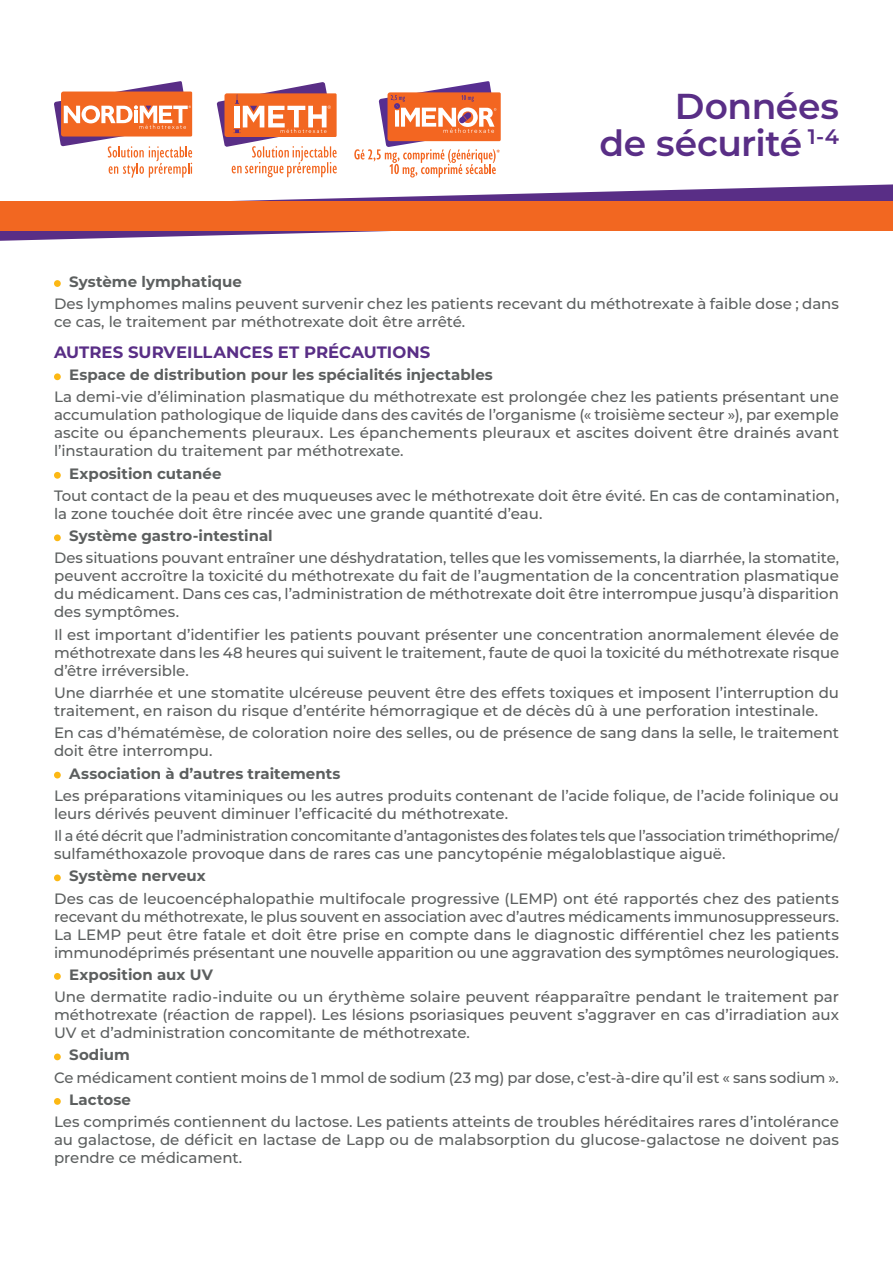
<style>
.page{position:relative;width:893px;height:1263px;background:#fff}
.page>*{position:absolute;margin:0;border:0;box-sizing:border-box;transform-origin:0 0}
.t1{font:600 36px "Montserrat";letter-spacing:-.01em;color:#592e86}
.Sous-titre_CAP_violet{font:700 16.5px "Montserrat";letter-spacing:.005em;color:#592e86}
.TXT_STD{font:500 15px/18px "Montserrat";letter-spacing:-.005em;color:#5c5f5f}
.TXT_STD-2{font:700 15px "Montserrat";color:#5c5f5f}
</style>
<div class="page">
<svg style="left:0;top:184px;width:893px;height:57px"></svg>
<div style="left:0;top:201px;width:893px;height:30px;background:#f26721"></div>
<div style="left:54px;top:280px;width:7px;height:7px;background:#fcb814;border-radius:50%"></div>
<div style="left:54px;top:373px;width:7px;height:7px;background:#fcb814;border-radius:50%"></div>
<div style="left:54px;top:472px;width:7px;height:7px;background:#fcb814;border-radius:50%"></div>
<div style="left:54px;top:534px;width:7px;height:7px;background:#fcb814;border-radius:50%"></div>
<div style="left:54px;top:772px;width:7px;height:6px;background:#fcb814;border-radius:50%"></div>
<div style="left:54px;top:874px;width:7px;height:7px;background:#fcb814;border-radius:50%"></div>
<div style="left:54px;top:973px;width:7px;height:7px;background:#fcb814;border-radius:50%"></div>
<div style="left:54px;top:1053px;width:7px;height:7px;background:#fcb814;border-radius:50%"></div>
<div style="left:54px;top:1098px;width:7px;height:7px;background:#fcb814;border-radius:50%"></div>
<svg style="left:54px;top:81px;width:138px;height:97px"></svg>
<svg style="left:217px;top:82px;width:120px;height:95px"></svg>
<svg style="left:354px;top:81px;width:147px;height:97px"></svg>
<p class="t1" style="left:675px;top:81px;width:165px">Données</p>
<p class="t1" style="left:600px;top:118px;width:241px">de sécurité <sup>1-4</sup></p>
<p class="TXT_STD-2" style="left:69px;top:271px;width:174px">Système lymphatique</p>
<p class="TXT_STD" style="left:54px;top:294px;width:786px">Des lymphomes malins peuvent survenir chez les patients recevant du méthotrexate à faible dose ; dans ce cas, le traitement par méthotrexate doit être arrêté.</p>
<p class="Sous-titre_CAP_violet" style="left:54px;top:340px;width:378px">AUTRES SURVEILLANCES ET PRÉCAUTIONS</p>
<p class="TXT_STD-2" style="left:69px;top:364px;width:425px">Espace de distribution pour les spécialités injectables</p>
<p class="TXT_STD" style="left:54px;top:387px;width:786px;text-align:justify">La demi-vie d’élimination plasmatique du méthotrexate est prolongée chez les patients présentant une accumulation pathologique de liquide dans des cavités de l’organisme (« troisième secteur »), par exemple ascite ou épanchements pleuraux. Les épanchements pleuraux et ascites doivent être drainés avant l’instauration du traitement par méthotrexate.</p>
<p class="TXT_STD-2" style="left:69px;top:463px;width:154px">Exposition cutanée</p>
<p class="TXT_STD" style="left:54px;top:486px;width:787px">Tout contact de la peau et des muqueuses avec le méthotrexate doit être évité. En cas de contamination, la zone touchée doit être rincée avec une grande quantité d’eau.</p>
<p class="TXT_STD-2" style="left:69px;top:525px;width:205px">Système gastro-intestinal</p>
<p class="TXT_STD" style="left:54px;top:548px;width:786px;text-align:justify">Des situations pouvant entraîner une déshydratation, telles que les vomissements, la diarrhée, la stomatite, peuvent accroître la toxicité du méthotrexate du fait de l’augmentation de la concentration plasmatique du médicament. Dans ces cas, l’administration de méthotrexate doit être interrompue jusqu’à disparition des symptômes.</p>
<p class="TXT_STD" style="left:54px;top:625px;width:787px;text-align:justify">Il est important d’identifier les patients pouvant présenter une concentration anormalement élevée de méthotrexate dans les 48 heures qui suivent le traitement, faute de quoi la toxicité du méthotrexate risque d’être irréversible.</p>
<p class="TXT_STD" style="left:54px;top:683px;width:786px">Une diarrhée et une stomatite ulcéreuse peuvent être des effets toxiques et imposent l’interruption du traitement, en raison du risque d’entérite hémorragique et de décès dû à une perforation intestinale.</p>
<p class="TXT_STD" style="left:54px;top:723px;width:786px">En cas d’hématémèse, de coloration noire des selles, ou de présence de sang dans la selle, le traitement doit être interrompu.</p>
<p class="TXT_STD-2" style="left:69px;top:762px;width:273px">Association à d’autres traitements</p>
<p class="TXT_STD" style="left:54px;top:786px;width:786px">Les préparations vitaminiques ou les autres produits contenant de l’acide folique, de l’acide folinique ou leurs dérivés peuvent diminuer l’efficacité du méthotrexate.</p>
<p class="TXT_STD" style="left:54px;top:826px;width:786px">Il a été décrit que l’administration concomitante d’antagonistes des folates tels que l’association triméthoprime/ sulfaméthoxazole provoque dans de rares cas une pancytopénie mégaloblastique aiguë.</p>
<p class="TXT_STD-2" style="left:69px;top:865px;width:138px">Système nerveux</p>
<p class="TXT_STD" style="left:54px;top:888px;width:786px;text-align:justify">Des cas de leucoencéphalopathie multifocale progressive (LEMP) ont été rapportés chez des patients recevant du méthotrexate, le plus souvent en association avec d’autres médicaments immunosuppresseurs.<br>La LEMP peut être fatale et doit être prise en compte dans le diagnostic différentiel chez les patients immunodéprimés présentant une nouvelle apparition ou une aggravation des symptômes neurologiques.</p>
<p class="TXT_STD-2" style="left:69px;top:964px;width:145px">Exposition aux UV</p>
<p class="TXT_STD" style="left:54px;top:987px;width:786px;text-align:justify">Une dermatite radio-induite ou un érythème solaire peuvent réapparaître pendant le traitement par méthotrexate (réaction de rappel). Les lésions psoriasiques peuvent s’aggraver en cas d’irradiation aux UV et d’administration concomitante de méthotrexate.</p>
<p class="TXT_STD-2" style="left:69px;top:1044px;width:62px">Sodium</p>
<p class="TXT_STD" style="left:54px;top:1067px;width:786px">Ce médicament contient moins de 1 mmol de sodium (23 mg) par dose, c’est-à-dire qu’il est « sans sodium ».</p>
<p class="TXT_STD-2" style="left:69px;top:1089px;width:63px">Lactose</p>
<p class="TXT_STD" style="left:54px;top:1112px;width:786px;text-align:justify">Les comprimés contiennent du lactose. Les patients atteints de troubles héréditaires rares d’intolérance au galactose, de déficit en lactase de Lapp ou de malabsorption du glucose-galactose ne doivent pas prendre ce médicament.</p>
</div>
